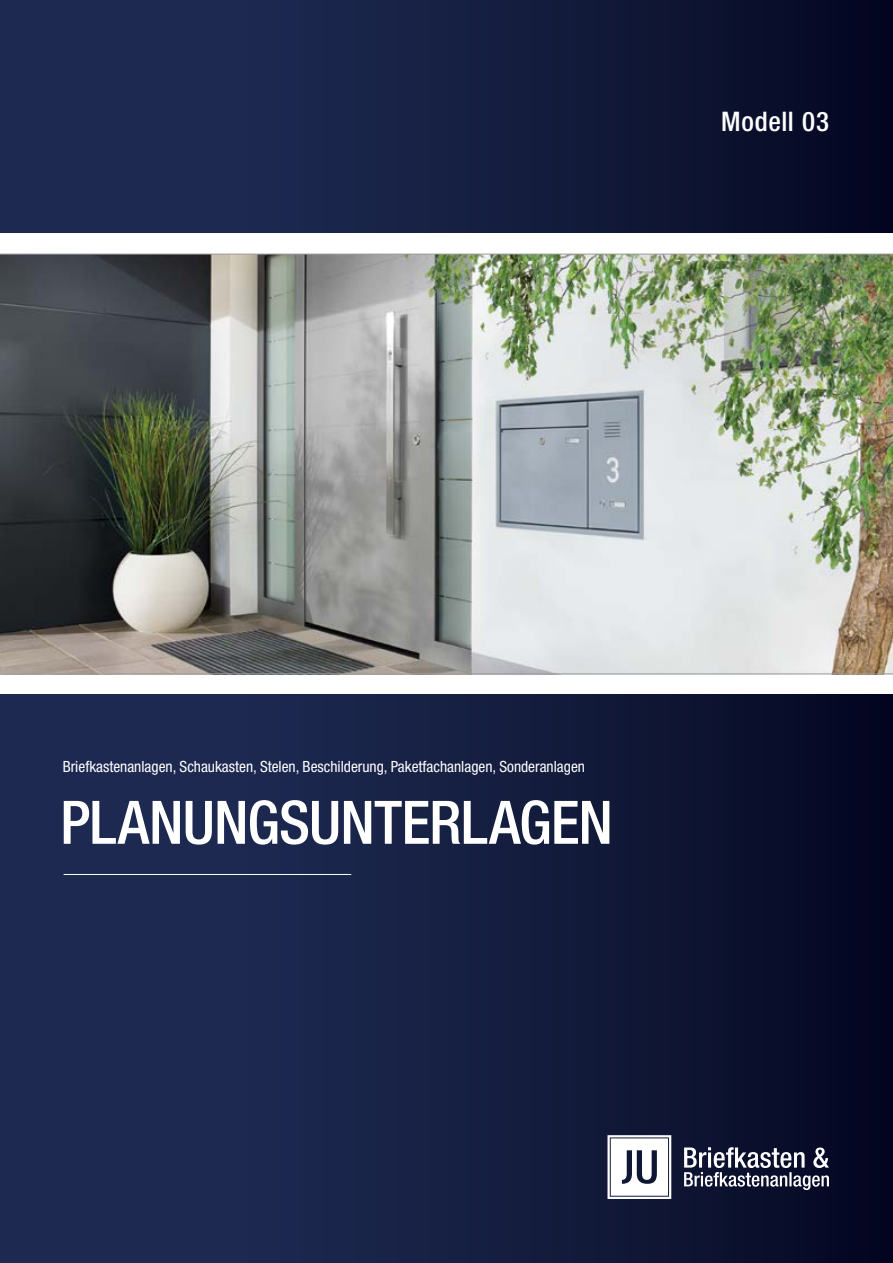
<style>
.page{position:relative;width:893px;height:1263px;background:#fff}
.page>*{position:absolute;margin:0;border:0;box-sizing:border-box;transform-origin:0 0}
.t1{font:500 condensed 60px "Helvetica Neue";letter-spacing:-.01em;color:#fff}
.t2{font:500 condensed 27px "Helvetica Neue";letter-spacing:.025em;color:#fff}
.t3{font:condensed 15.45px "Helvetica Neue";color:#fff}
</style>
<div class="page">
<img style="left:0;top:255px;width:893px;height:418px">
<hr style="left:0;top:254px;width:893px;height:1px;background:#9c9c9d">
<hr style="left:0;top:673px;width:893px;height:1px;background:#9c9c9d">
<div style="left:0;top:0;width:893px;height:233px;background:linear-gradient(to right,#22305a,#070b26)"></div>
<div style="left:0;top:695px;width:893px;height:568px;background:linear-gradient(to right,#22305a,#070b26)"></div>
<svg style="left:607px;top:1135px;width:64px;height:64px"></svg>
<svg style="left:684px;top:1147px;width:145px;height:43px"></svg>
<hr style="left:64px;top:874px;width:287px;height:1px;background:#fff">
<h2 class="t2" style="left:721px;top:105px;width:109px">Modell 03</h2>
<p class="t3" style="left:63px;top:757px;width:524px">Briefkastenanlagen, Schaukasten, Stelen, Beschilderung, Paketfachanlagen, Sonderanlagen</p>
<h1 class="t1" style="left:60px;top:787px;width:554px">PLANUNGSUNTERLAGEN</h1>
</div>
